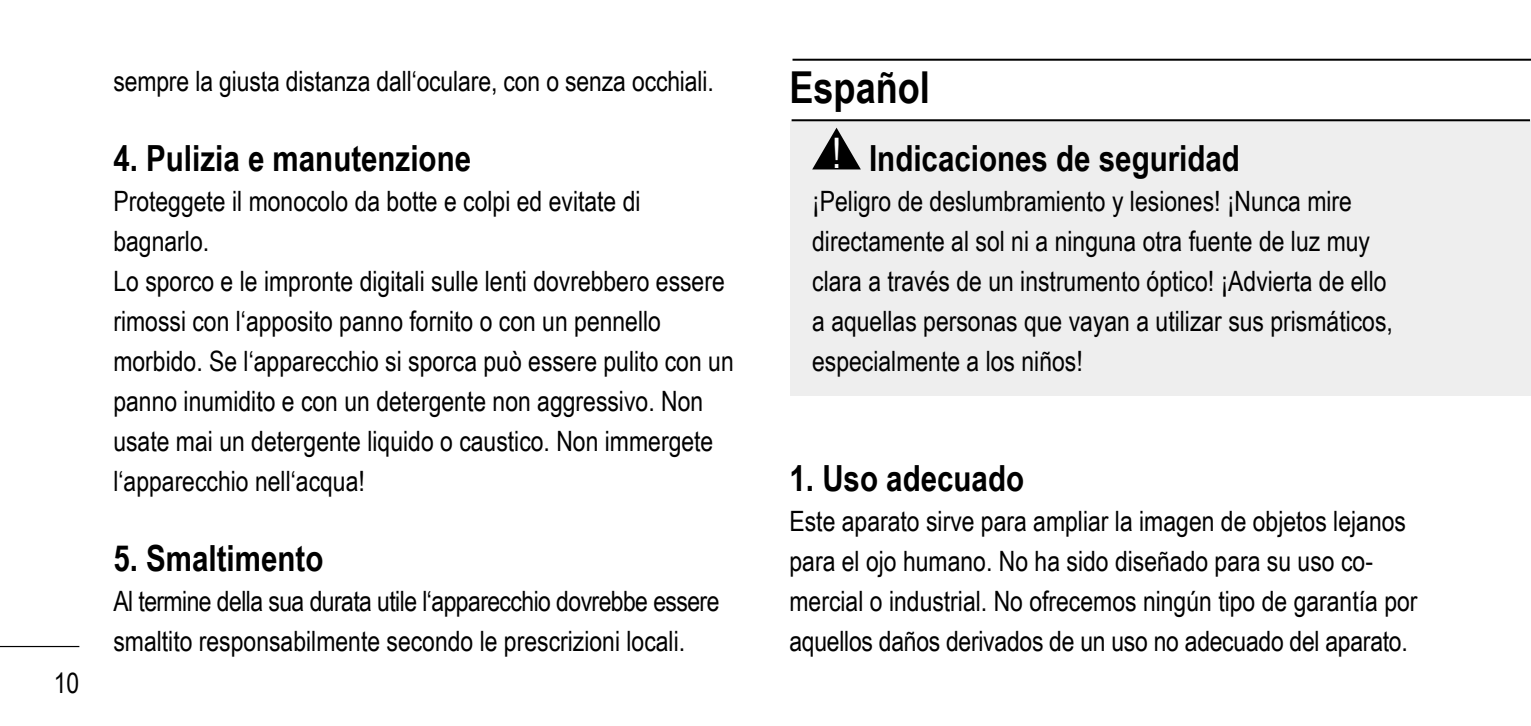
<style>
.page{position:relative;width:1531px;height:726px;background:#fff}
.page>*{position:absolute;margin:0;border:0;box-sizing:border-box;transform-origin:0 0}
.t1{font:700 44px "Arial Narrow";color:#000}
.t2{font:700 36px "Arial Narrow";color:#000}
.t3{font:28px/40px "Arial Narrow";color:#000}
.s1{font-weight:400;font-size:42px;color:#fff}
</style>
<div class="page">
<hr style="left:0;top:646px;width:79px;height:1px;background:#000">
<div style="left:790px;top:121px;width:741px;height:274px;background:#eee"></div>
<hr style="left:791px;top:119px;width:739px;height:2px;background:#000">
<hr style="left:792px;top:59px;width:739px;height:2px;background:#000">
<svg style="left:812px;top:128px;width:49px;height:41px"></svg>
<p class="t3" style="left:54px;top:661px;width:27px">10</p>
<p class="t3" style="left:113px;top:60px;width:602px">sempre la giusta distanza dall‘oculare, con o senza occhiali.</p>
<p class="t2" style="left:113px;top:131px;width:359px">4. Pulizia e manutenzione</p>
<p class="t3" style="left:113px;top:180px;width:622px">Proteggete il monocolo da botte e colpi ed evitate di bagnarlo.<br>Lo sporco e le impronte digitali sulle lenti dovrebbero essere rimossi con l‘apposito panno fornito o con un pennello morbido. Se l‘apparecchio si sporca può essere pulito con un panno inumidito e con un detergente non aggressivo. Non usate mai un detergente liquido o caustico. Non immergete l‘apparecchio nell‘acqua!</p>
<p class="t2" style="left:113px;top:531px;width:211px">5. Smaltimento</p>
<p class="t3" style="left:113px;top:580px;width:607px">Al termine della sua durata utile l‘apparecchio dovrebbe essere smaltito responsabilmente secondo le prescrizioni locali.</p>
<h1 class="t1" style="left:789px;top:54px;width:142px">Español</h1>
<p class="t2" style="left:832px;top:131px;width:410px"><span class="s1">!</span> Indicaciones de seguridad</p>
<p class="t3" style="left:812px;top:180px;width:582px">¡Peligro de deslumbramiento y lesiones! ¡Nunca mire directamente al sol ni a ninguna otra fuente de luz muy clara a través de un instrumento óptico! ¡Advierta de ello a aquellas personas que vayan a utilizar sus prismáticos, especialmente a los niños!</p>
<p class="t2" style="left:789px;top:451px;width:236px">1. Uso adecuado</p>
<p class="t3" style="left:789px;top:500px;width:629px">Este aparato sirve para ampliar la imagen de objetos lejanos para el ojo humano. No ha sido diseñado para su uso co&shy;mercial o industrial. No ofrecemos ningún tipo de garantía por aquellos daños derivados de un uso no adecuado del aparato.</p>
</div>
